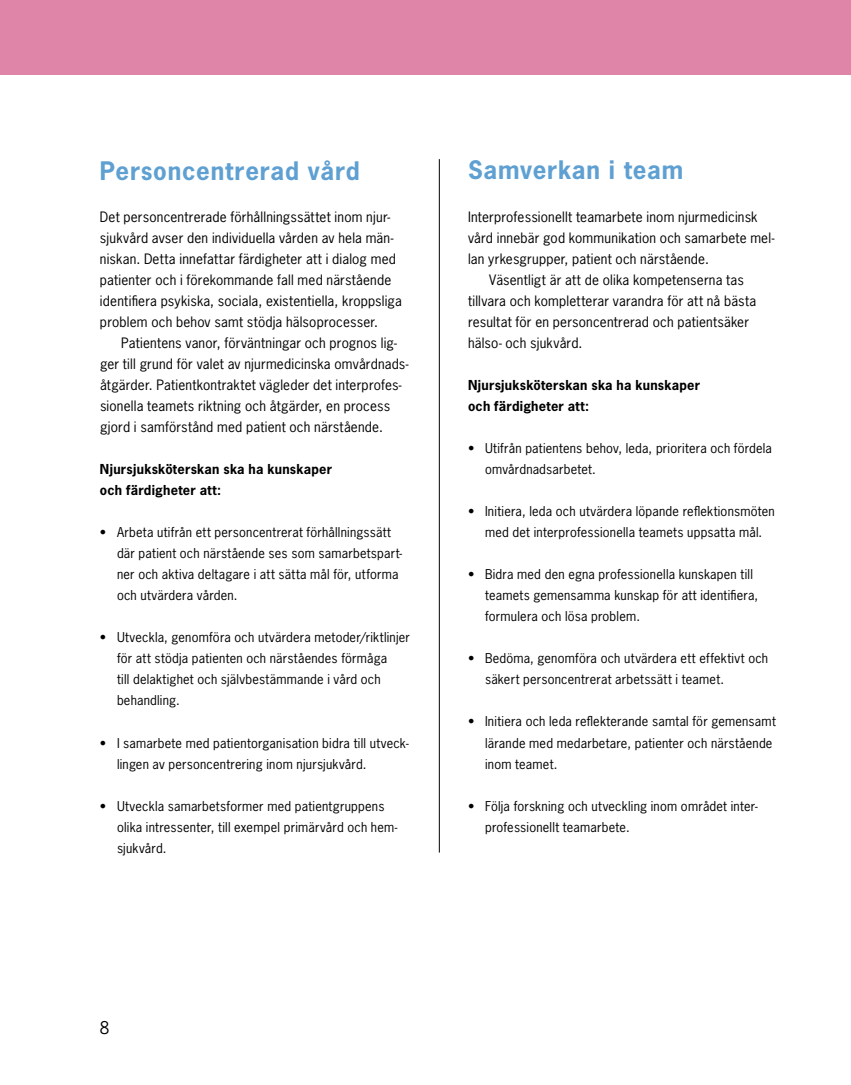
<style>
.page{position:relative;width:851px;height:1085px;background:#fff}
.page>*{position:absolute;margin:0;border:0;box-sizing:border-box;transform-origin:0 0}
.t1{font:700 24px "News Gothic Std";letter-spacing:.035em;color:#5fa0d2}
.t2{font:16.5px "News Gothic Std";color:#000}
.t3{font:13.5px/21px "News Gothic Std";letter-spacing:.015em;color:#000}
.t4{font:700 12.9px/21px "News Gothic Std";letter-spacing:.02em;color:#000}
.t5{font:12.75px/21px "News Gothic Std";letter-spacing:.015em;color:#000}
</style>
<div class="page">
<div style="left:0;top:0;width:850px;height:74px;background:#df85a8"></div>
<hr style="left:439px;top:159px;width:1px;height:693px;background:#000">
<h1 class="t1" style="left:100px;top:154px;width:261px">Personcentrerad vård</h1>
<p class="t3" style="left:100px;top:206px;width:303px">Det personcentrerade förhållningssättet inom njur&shy;sjukvård avser den individuella vården av hela män&shy;niskan. Detta innefattar färdigheter att i dialog med patienter och i förekommande fall med närstående identifiera psykiska, sociala, existentiella, kroppsliga problem och behov samt stödja hälsoprocesser.</p>
<p class="t3" style="left:100px;top:332px;width:310px;text-indent:21px">Patientens vanor, förväntningar och prognos lig&shy;ger till grund för valet av njurmedicinska omvårdnads&shy;åtgärder. Patientkontraktet vägleder det interprofes&shy;sionella teamets riktning och åtgärder, en process gjord i samförstånd med patient och närstående.</p>
<p class="t4" style="left:100px;top:458px;width:234px">Njursjuksköterskan ska ha kunskaper och färdigheter att:</p>
<p class="t5" style="left:117px;top:522px;width:287px;text-indent:-17px">• Arbeta utifrån ett personcentrerat förhållningssätt där patient och närstående ses som samarbetspart&shy;ner och aktiva deltagare i att sätta mål för, utforma och utvärdera vården.</p>
<p class="t5" style="left:117px;top:627px;width:294px;text-indent:-17px">• Utveckla, genomföra och utvärdera metoder/riktlinjer för att stödja patienten och närståendes förmåga<br>till delaktighet och självbestämmande i vård och behandling.</p>
<p class="t5" style="left:117px;top:732px;width:293px;text-indent:-17px">• I samarbete med patientorganisation bidra till utveck&shy;lingen av personcentrering inom njursjukvård.</p>
<p class="t5" style="left:117px;top:795px;width:282px;text-indent:-17px">• Utveckla samarbetsformer med patientgruppens olika intressenter, till exempel primärvård och hem&shy;sjukvård.</p>
<h1 class="t1" style="left:468px;top:154px;width:217px">Samverkan i team</h1>
<p class="t3" style="left:468px;top:206px;width:291px">Interprofessionellt teamarbete inom njurmedicinsk</p>
<p class="t3" style="left:468px;top:227px;width:308px">vård innebär god kommunikation och samarbete mel-</p>
<p class="t3" style="left:468px;top:248px;width:242px">lan yrkesgrupper, patient och närstående.</p>
<p class="t3" style="left:489px;top:269px;width:256px">Väsentligt är att de olika kompetenserna tas</p>
<p class="t3" style="left:468px;top:290px;width:289px">tillvara och kompletterar varandra för att nå bästa</p>
<p class="t3" style="left:468px;top:311px;width:282px">resultat för en personcentrerad och patientsäker</p>
<p class="t3" style="left:468px;top:332px;width:116px">hälso- och sjukvård.</p>
<p class="t4" style="left:468px;top:374px;width:234px">Njursjuksköterskan ska ha kunskaper och färdigheter att:</p>
<p class="t5" style="left:485px;top:438px;width:288px;text-indent:-17px">• Utifrån patientens behov, leda, prioritera och fördela omvårdnadsarbetet.</p>
<p class="t5" style="left:468px;top:501px;width:308px;text-align:center">• Initiera, leda och utvärdera löpande reflektionsmöten med det interprofessionella teamets uppsatta mål.</p>
<p class="t5" style="left:485px;top:564px;width:275px;text-indent:-17px">• Bidra med den egna professionella kunskapen till teamets gemensamma kunskap för att identifiera, formulera och lösa problem.</p>
<p class="t5" style="left:485px;top:648px;width:284px;text-indent:-17px">• Bedöma, genomföra och utvärdera ett effektivt och säkert personcentrerat arbetssätt i teamet.</p>
<p class="t5" style="left:485px;top:711px;width:292px;text-indent:-17px">• Initiera och leda reflekterande samtal för gemensamt lärande med medarbetare, patienter och närstående inom teamet.</p>
<p class="t5" style="left:485px;top:795px;width:274px;text-indent:-17px">• Följa forskning och utveckling inom området inter&shy;professionellt teamarbete.</p>
<p class="t2" style="left:100px;top:1017px;width:11px">8</p>
</div>
